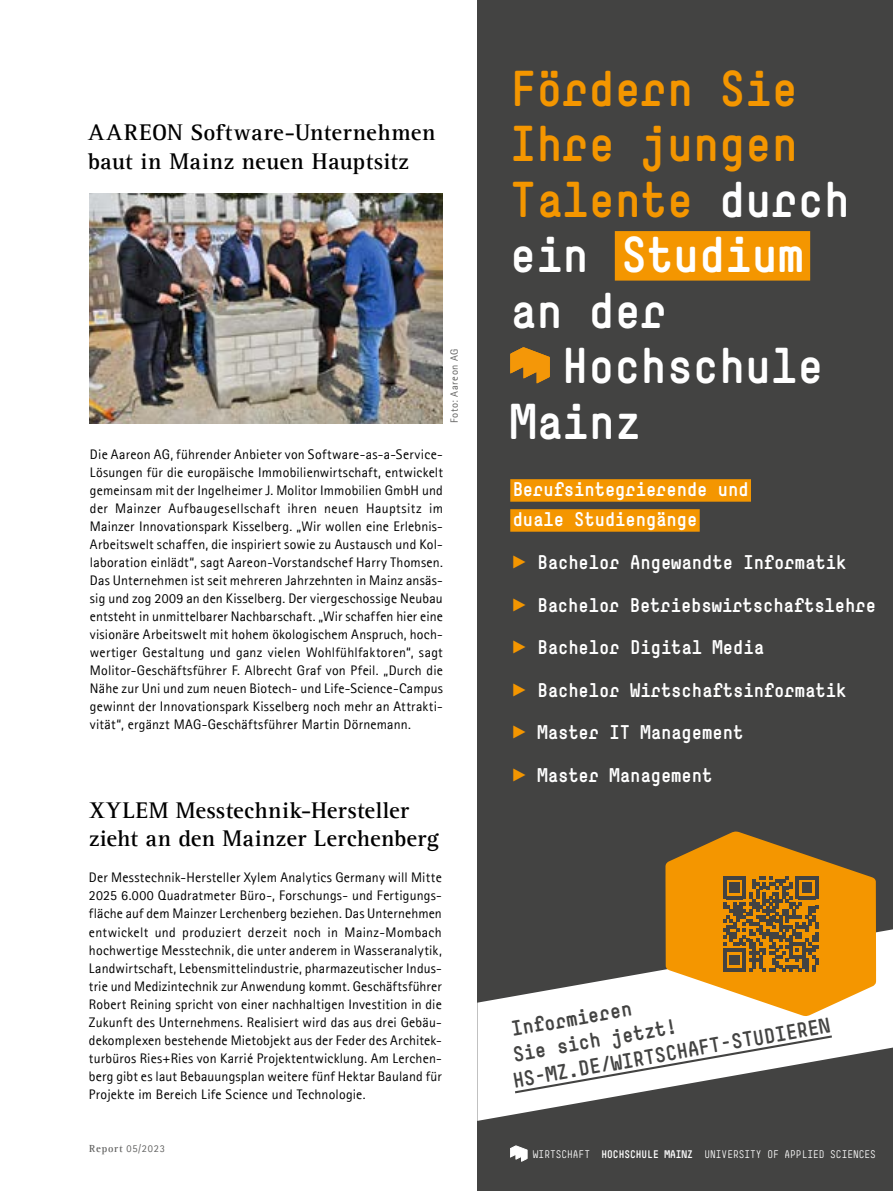
<style>
.page{position:relative;width:893px;height:1191px;background:#fff}
.page>*{position:absolute;margin:0;border:0;box-sizing:border-box;transform-origin:0 0}
.t1{font:700 49.5px/55.5px "Simple Std";color:#f49600}
.t2{font:700 49.5px/55.5px "Simple Std";color:#fff}
.t3{font:700 23.25px/28.5px "Agfa Rotis Serif";letter-spacing:.015em;color:#000}
.t4{font:700 21px/25.5px "Simple Std";color:#434342}
.t5{font:700 19.5px/42.5px "Simple Std";color:#fff}
.t6{font:13.8px/18px "Agfa Rotis Sans Serif";letter-spacing:.015em;color:#000;text-align:justify}
.t7{font:10.8px "Simple Std";color:#fff}
.t8{font:10.5px "Agfa Rotis Sans Serif";letter-spacing:.065em;color:#636362}
.s1{font-family:"Agfa Rotis Serif";font-weight:700}
.s2{color:#fff}
.s3{font-family:"Freight Disp Pro";font-weight:300;font-style:italic;font-size:22.5px;color:#f49600}
.s4{font-weight:700}
</style>
<div class="page">
<img style="left:89px;top:194px;width:354px;height:229px">
<div style="left:477px;top:0;width:416px;height:1191px;background:#434342"></div>
<svg style="left:477px;top:929px;width:416px;height:191px"></svg>
<div style="left:615px;top:231px;width:195px;height:49px;background:#f49600"></div>
<div style="left:510px;top:479px;width:241px;height:23px;background:#f49600"></div>
<div style="left:510px;top:509px;width:190px;height:23px;background:#f49600"></div>
<svg style="left:510px;top:347px;width:40px;height:36px"></svg>
<svg style="left:665px;top:831px;width:211px;height:185px"></svg>
<svg style="left:513px;top:1034px;width:321px;height:60px"></svg>
<svg style="left:510px;top:1145px;width:17px;height:16px"></svg>
<h2 class="t3" style="left:88px;top:119px;width:349px">AAREON Software-Unternehmen baut in Mainz neuen Hauptsitz</h2>
<p class="t8" style="left:448px;top:423px;width:76px;rotate:-90deg">Foto: Aareon AG</p>
<p class="t6" style="left:90px;top:445px;width:354px">Die Aareon AG, führender Anbieter von Software-as-a-Service-Lösungen für die europäische Immobilienwirtschaft, entwickelt gemeinsam mit der Ingelheimer J. Molitor Immobilien GmbH und der Mainzer Aufbaugesellschaft ihren neuen Hauptsitz im Mainzer Innovationspark Kisselberg. „Wir wollen eine Erlebnis-Arbeitswelt schaffen, die inspiriert sowie zu Austausch und Kol&shy;laboration einlädt“, sagt Aareon-Vorstandschef Harry Thomsen.<br>Das Unternehmen ist seit mehreren Jahrzehnten in Mainz ansäs&shy;sig und zog 2009 an den Kisselberg. Der viergeschossige Neubau entsteht in unmittelbarer Nachbarschaft. „Wir schaffen hier eine visionäre Arbeitswelt mit hohem ökologischem Anspruch, hoch&shy;wertiger Gestaltung und ganz vielen Wohlfühlfaktoren“, sagt Molitor-Geschäftsführer F. Albrecht Graf von Pfeil. „Durch die Nähe zur Uni und zum neuen Biotech- und Life-Science-Campus gewinnt der Innovationspark Kisselberg noch mehr an Attrakti&shy;vität“, ergänzt MAG-Geschäftsführer Martin Dörnemann.</p>
<h2 class="t3" style="left:89px;top:796px;width:351px">XYLEM Messtechnik-Hersteller zieht an den Mainzer Lerchenberg</h2>
<p class="t6" style="left:89px;top:868px;width:354px">Der Messtechnik-Hersteller Xylem Analytics Germany will Mitte 2025 6.000 Quadratmeter Büro-, Forschungs- und Fertigungs&shy;fläche auf dem Mainzer Lerchenberg beziehen. Das Unternehmen entwickelt und produziert derzeit noch in Mainz-Mombach hochwertige Messtechnik, die unter anderem in Wasseranalytik, Landwirtschaft, Lebensmittelindustrie, pharmazeutischer Indus&shy;trie und Medizintechnik zur Anwendung kommt. Geschäftsführer Robert Reining spricht von einer nachhaltigen Investition in die Zukunft des Unternehmens. Realisiert wird das aus drei Gebäu&shy;dekomplexen bestehende Mietobjekt aus der Feder des Architek&shy;turbüros Ries+Ries von Karrié Projektentwicklung. Am Lerchen&shy;berg gibt es laut Bebauungsplan weitere fünf Hektar Bauland für Projekte im Bereich Life Science und Technologie.</p>
<p class="t8" style="left:89px;top:1142px;width:77px"><span class="s1">Report</span> 05/2023</p>
<h1 class="t1" style="left:510px;top:61px;width:341px">Fördern Sie<br>Ihre jungen<br>Talente <span class="s2">durch ein Studium an der</span></h1>
<h1 class="t2" style="left:510px;top:338px;width:315px;text-indent:52px">Hochschule<br>Mainz</h1>
<h3 class="t5" style="left:513px;top:474px;width:237px;line-height:30px">Berufsintegrierende und duale Studiengänge</h3>
<h3 class="t5" style="left:510px;top:541px;width:367px"><span class="s3">F</span> Bachelor Angewandte Informatik<br><span class="s3">F</span> Bachelor Betriebswirtschaftslehre<br><span class="s3">F</span> Bachelor Digital Media<br><span class="s3">F</span> Bachelor Wirtschaftsinformatik<br><span class="s3">F</span> Master IT Management<br><span class="s3">F</span> Master Management</h3>
<h3 class="t4" style="left:502px;top:1017px;width:323px;text-indent:7px;rotate:-10deg">Informieren<br>Sie sich jetzt!<br>HS-MZ.DE/WIRTSCHAFT-STUDIEREN</h3>
<p class="t7" style="left:533px;top:1148px;width:345px">WIRTSCHAFT <span class="s4">HOCHSCHULE MAINZ</span> UNIVERSITY OF APPLIED SCIENCES</p>
</div>
